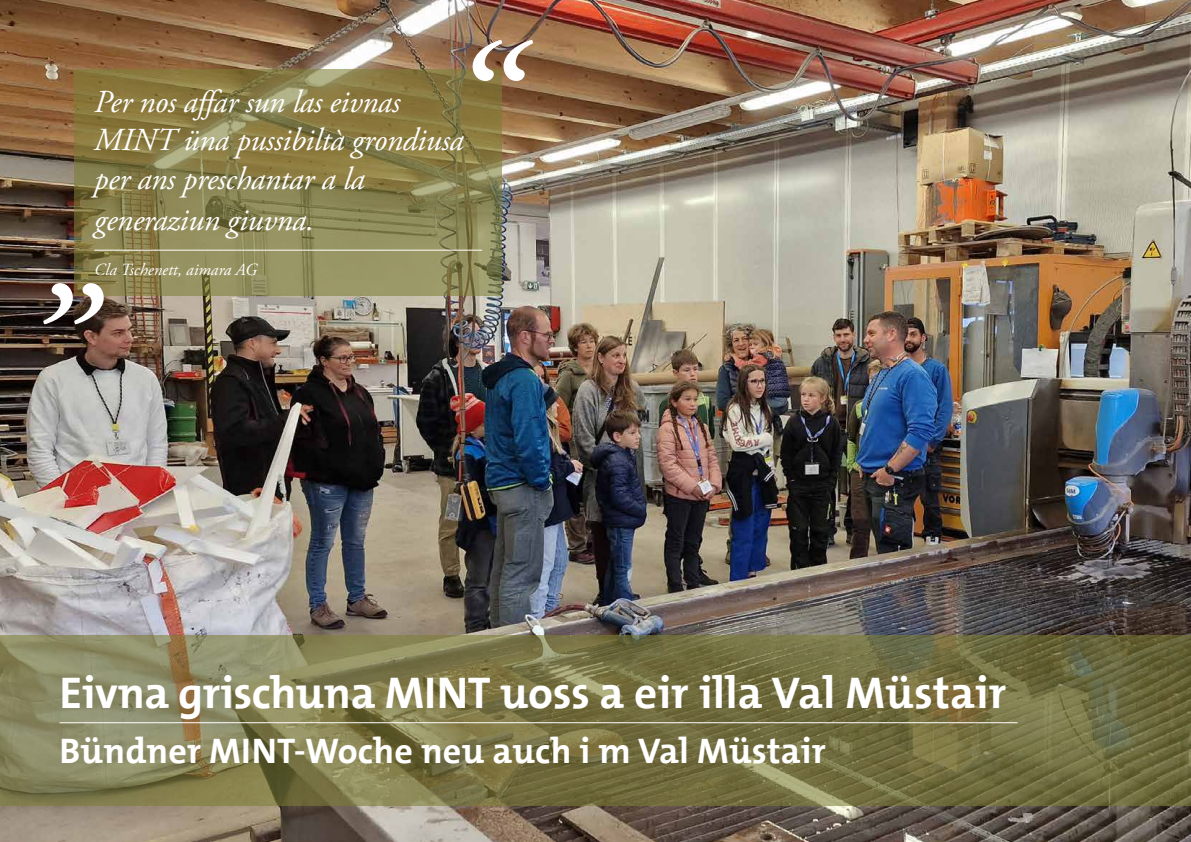
<style>
.page{position:relative;width:1191px;height:842px;background:#fff}
.page>*{position:absolute;margin:0;border:0;box-sizing:border-box;transform-origin:0 0}
.t1{font:700 45px "The Mix B";letter-spacing:-.005em;color:#fff}
.t2{font:700 36px "The Mix B";letter-spacing:.005em;color:#fff}
.t3{font:italic 32px/39.3px "Adobe Garamond Pro";letter-spacing:-.01em;color:#fff}
.t4{font:italic 17px "Adobe Garamond Pro";color:#fff}
</style>
<div class="page">
<img style="left:0;top:0;width:1191px;height:842px">
<svg style="left:74px;top:69px;width:428px;height:226px;background:#8a814d"></svg>
<hr style="left:94px;top:250px;width:388px;height:1px;background:#fff">
<svg style="left:43px;top:283px;width:61px;height:41px"></svg>
<svg style="left:472px;top:40px;width:61px;height:41px"></svg>
<svg style="left:0;top:635px;width:1191px;height:170px;background:#7a764a"></svg>
<hr style="left:60px;top:722px;width:957px;height:1px;background:#fff">
<p class="t3" style="left:94px;top:83px;width:371px">Per nos affar sun las eivnas<br>MINT üna pussibiltà grondiusa per ans preschantar a la generaziun giuvna.</p>
<p class="t4" style="left:94px;top:260px;width:164px">Cla Tschenett, aimara AG</p>
<h1 class="t1" style="left:60px;top:664px;width:948px">Eivna grischuna MINT uoss a eir illa Val Müstair</h1>
<p class="t2" style="left:60px;top:727px;width:768px">Bündner MINT-Woche neu auch i m Val Müstair</p>
</div>
